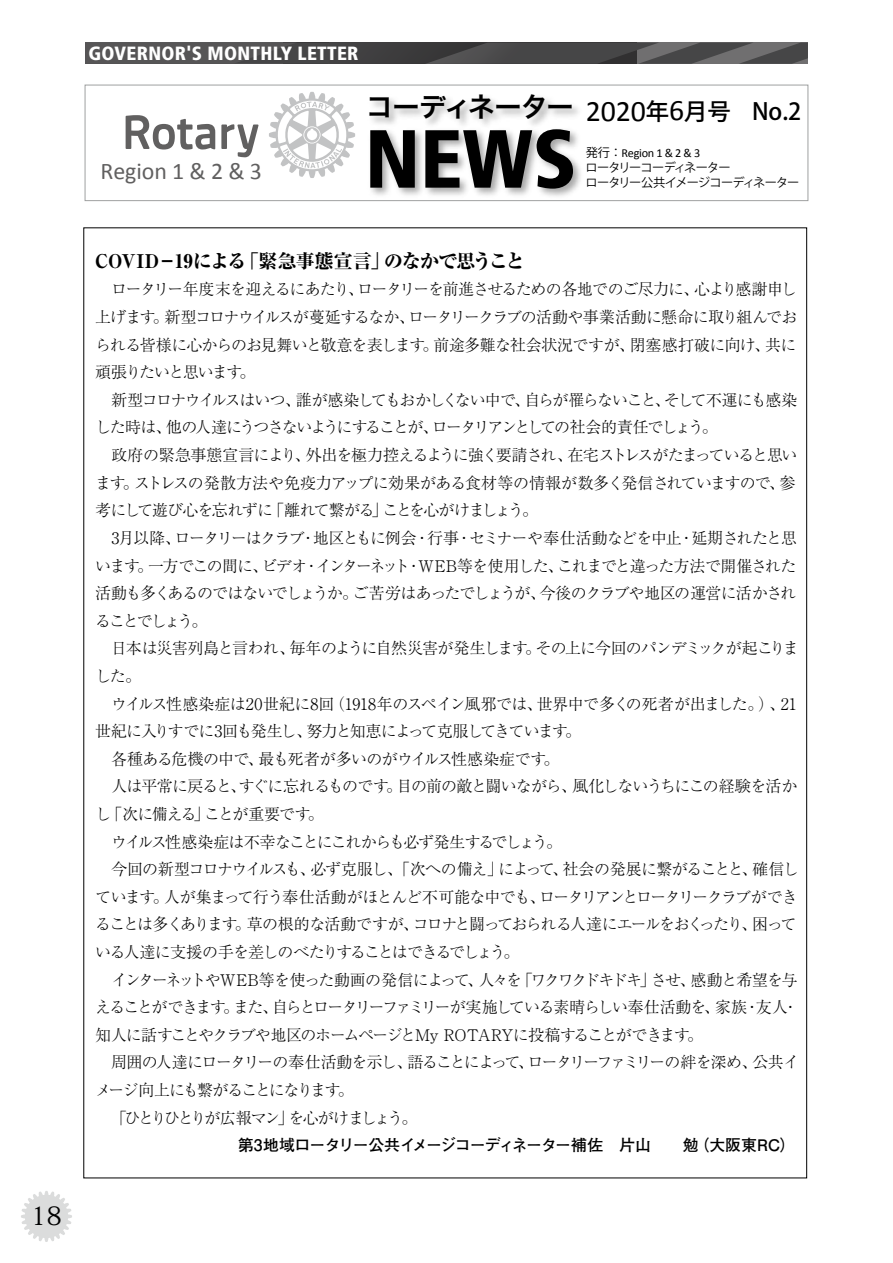
<style>
.page{position:relative;width:893px;height:1263px;background:#fff}
.page>*{position:absolute;margin:0;border:0;box-sizing:border-box;transform-origin:0 0}
.t1{font:900 condensed 82.2px "Frutiger";color:#000}
.t2{font:27.15px "Hira Kaku Pro W6";letter-spacing:-.03em;color:#000}
.t3{font:25.5px "Koz Min Pro";color:#000}
.t4{font:23.85px "Calibri";letter-spacing:-.005em;color:#616060}
.t5{font:500 23.4px "Koz Go Pr 6 N";color:#000}
.t6{font:900 condensed 19.2px "Frutiger";letter-spacing:.015em;color:#fff}
.t7{font:800 18.9px "Ryumin Pro";letter-spacing:-.035em;color:#000}
.t8{font:300 15.9px/27.6px "Ryumin Pro";letter-spacing:-.075em;color:#000}
.t9{font:700 15.9px "Futo Go B101 Pro";letter-spacing:-.035em;color:#000}
.t10{font:12.15px/15px "Koz Go Pr 6 N";letter-spacing:-.08em;color:#000}
.t11{font:12.15px "Calibri";letter-spacing:-.025em;color:#000}
.s1{font-family:"Calibri";font-weight:400;font-size:29.7px}
.s2{font-family:"Koz Go Pr 6 N"}
</style>
<div class="page">
<svg style="left:21px;top:1191px;width:51px;height:51px"></svg>
<div style="left:85px;top:43px;width:243px;height:21px;background:#464647"></div>
<svg style="left:85px;top:43px;width:208px;height:21px"></svg>
<svg style="left:328px;top:43px;width:480px;height:21px;background:#4a4a4b"></svg>
<div style="left:85px;top:85px;width:723px;height:116px;border:1px solid #9fa0a0"></div>
<svg style="left:126px;top:115px;width:133px;height:42px"></svg>
<svg style="left:269px;top:92px;width:86px;height:86px"></svg>
<img style="left:360px;top:113px;width:230px;height:89px">
<h3 class="t3" style="left:31px;top:1198px;width:33px">18</h3>
<p class="t6" style="left:88px;top:42px;width:272px">GOVERNOR'S MONTHLY LETTER</p>
<h3 class="t4" style="left:101px;top:156px;width:163px">Region 1 &amp; 2 &amp; 3</h3>
<h2 class="t2" style="left:366px;top:82px;width:209px">コーディネーター</h2>
<h1 class="t1" style="left:365px;top:110px;width:213px">NEWS</h1>
<h3 class="t5" style="left:586px;top:98px;width:217px"><span class="s1">2020</span>年<span class="s1">6</span>月号 No.2</h3>
<p class="t11" style="left:586px;top:145px;width:116px"><span class="s2">発行：</span>Region 1 &amp; 2 &amp; 3</p>
<p class="t10" style="left:586px;top:160px;width:215px">ロータリーコーディネーター<br>ロータリー公共イメージコーディネーター</p>
<p class="t7" style="left:95px;top:246px;width:431px">COVID－19による「緊急事態宣言」のなかで思うこと</p>
<p class="t8" style="left:95px;top:274px;width:705px">　ロータリー年度末を迎えるにあたり、ロータリーを前進させるための各地でのご尽力に、心より感謝申し上げます。新型コロナウイルスが蔓延するなか、ロータリークラブの活動や事業活動に懸命に取り組んでおられる皆様に心からのお見舞いと敬意を表します。前途多難な社会状況ですが、閉塞感打破に向け、共に頑張りたいと思います。<br>　新型コロナウイルスはいつ、誰が感染してもおかしくない中で、自らが罹らないこと、そして不運にも感染した時は、他の人達にうつさないようにすることが、ロータリアンとしての社会的責任でしょう。<br>　政府の緊急事態宣言により、外出を極力控えるように強く要請され、在宅ストレスがたまっていると思います。ストレスの発散方法や免疫力アップに効果がある食材等の情報が数多く発信されていますので、参考にして遊び心を忘れずに「離れて繋がる」ことを心がけましょう。<br>　3月以降、ロータリーはクラブ・地区ともに例会・行事・セミナーや奉仕活動などを中止・延期されたと思います。一方でこの間に、ビデオ・インターネット・WEB等を使用した、これまでと違った方法で開催された活動も多くあるのではないでしょうか。ご苦労はあったでしょうが、今後のクラブや地区の運営に活かされることでしょう。<br>　日本は災害列島と言われ、毎年のように自然災害が発生します。その上に今回のパンデミックが起こりました。<br>　ウイルス性感染症は20世紀に8回（1918年のスペイン風邪では、世界中で多くの死者が出ました。）、21世紀に入りすでに3回も発生し、努力と知恵によって克服してきています。<br>　各種ある危機の中で、最も死者が多いのがウイルス性感染症です。<br>　人は平常に戻ると、すぐに忘れるものです。目の前の敵と闘いながら、風化しないうちにこの経験を活かし「次に備える」ことが重要です。<br>　ウイルス性感染症は不幸なことにこれからも必ず発生するでしょう。<br>　今回の新型コロナウイルスも、必ず克服し、「次への備え」によって、社会の発展に繋がることと、確信しています。人が集まって行う奉仕活動がほとんど不可能な中でも、ロータリアンとロータリークラブができることは多くあります。草の根的な活動ですが、コロナと闘っておられる人達にエールをおくったり、困っている人達に支援の手を差しのべたりすることはできるでしょう。<br>　インターネットやWEB等を使った動画の発信によって、人々を「ワクワクドキドキ」させ、感動と希望を与えることができます。また、自らとロータリーファミリーが実施している素晴らしい奉仕活動を、家族・友人・知人に話すことやクラブや地区のホームページとMy ROTARYに投稿することができます。<br>　周囲の人達にロータリーの奉仕活動を示し、語ることによって、ロータリーファミリーの絆を深め、公共イメージ向上にも繋がることになります。<br>　「ひとりひとりが広報マン」を心がけましょう。</p>
<p class="t9" style="left:238px;top:1132px;width:559px">第3地域ロータリー公共イメージコーディネーター補佐　片山　　勉（大阪東RC）</p>
</div>
